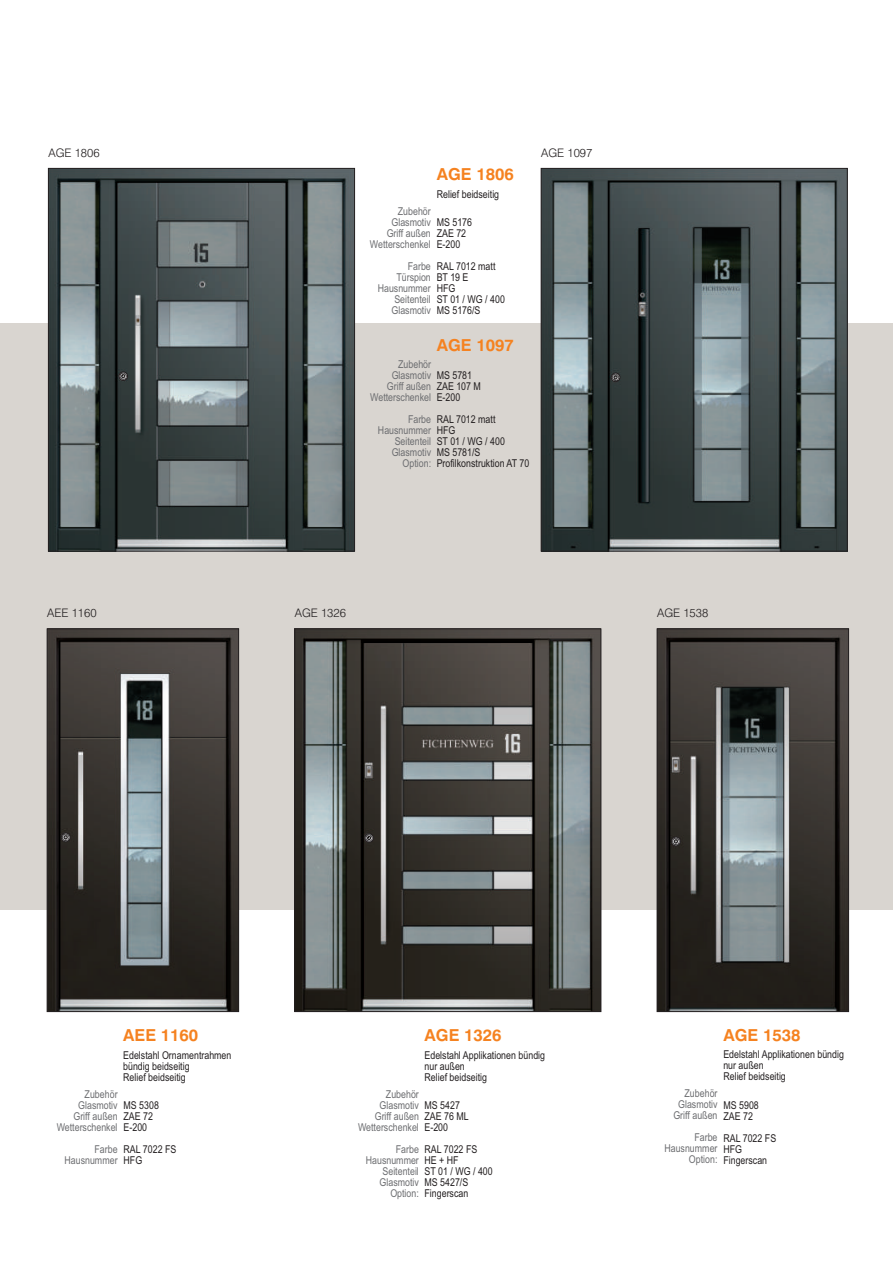
<style>
.page{position:relative;width:893px;height:1263px;background:#fff}
.page>*{position:absolute;margin:0;border:0;box-sizing:border-box;transform-origin:0 0}
.t1{font:700 16.5px "Swiss 721 BT";color:#f58220}
.t2{font:300 11.7px "Swiss 721 BT";color:#231f20}
.t3{font:10.8px/10.9px "Arial Narrow";color:#231f20}
.t4{font:10.8px/10.9px "Arial Narrow";color:#6c6d70;text-align:right}
</style>
<div class="page">
<div style="left:0;top:323px;width:893px;height:587px;background:#d9d5d0"></div>
<img style="left:543px;top:170px;width:302px;height:379px">
<svg style="left:611px;top:373px;width:9px;height:9px"></svg>
<div style="left:611px;top:373px;width:9px;height:9px;border:1px solid #231f20;border-radius:50%"></div>
<div style="left:541px;top:168px;width:306px;height:383px;border:1px solid #231f20"></div>
<img style="left:49px;top:631px;width:188px;height:379px">
<svg style="left:61px;top:833px;width:9px;height:9px"></svg>
<div style="left:61px;top:833px;width:9px;height:9px;border:1px solid #231f20;border-radius:50%"></div>
<div style="left:47px;top:629px;width:192px;height:383px;border:1px solid #231f20"></div>
<img style="left:659px;top:631px;width:188px;height:379px">
<svg style="left:671px;top:837px;width:9px;height:9px"></svg>
<div style="left:671px;top:837px;width:10px;height:9px;border:1px solid #231f20;border-radius:50%"></div>
<div style="left:657px;top:629px;width:192px;height:383px;border:1px solid #231f20"></div>
<img style="left:50px;top:170px;width:303px;height:379px">
<svg style="left:119px;top:372px;width:9px;height:8px"></svg>
<div style="left:119px;top:372px;width:9px;height:9px;border:1px solid #231f20;border-radius:50%"></div>
<div style="left:48px;top:168px;width:307px;height:383px;border:1px solid #231f20"></div>
<img style="left:297px;top:631px;width:302px;height:379px">
<svg style="left:365px;top:834px;width:8px;height:8px"></svg>
<div style="left:365px;top:833px;width:9px;height:9px;border:1px solid #231f20;border-radius:50%"></div>
<div style="left:295px;top:629px;width:306px;height:383px;border:1px solid #231f20"></div>
<p class="t2" style="left:48px;top:148px;width:53px">AGE 1806</p>
<h1 class="t1" style="left:437px;top:168px;width:79px">AGE 1806</h1>
<p class="t3" style="left:437px;top:190px;width:64px">Relief beidseitig</p>
<p class="t4" style="left:370px;top:207px;width:62px">Zubehör<br>Glasmotiv<br>Griff außen<br>Wetterschenkel</p>
<p class="t4" style="left:378px;top:262px;width:55px">Farbe<br>Türspion<br>Hausnummer<br>Seitenteil<br>Glasmotiv</p>
<p class="t3" style="left:437px;top:218px;width:37px">MS 5176<br>ZAE 72<br>E-200</p>
<p class="t3" style="left:437px;top:262px;width:70px">RAL 7012 matt<br>BT 19 E<br>HFG<br>ST 01 / WG / 400<br>MS 5176/S</p>
<h1 class="t1" style="left:437px;top:338px;width:79px">AGE 1097</h1>
<p class="t4" style="left:370px;top:359px;width:62px">Zubehör<br>Glasmotiv<br>Griff außen<br>Wetterschenkel</p>
<p class="t4" style="left:378px;top:414px;width:55px">Farbe<br>Hausnummer<br>Seitenteil<br>Glasmotiv<br>Option:</p>
<p class="t3" style="left:437px;top:371px;width:46px">MS 5781<br>ZAE 107 M<br>E-200</p>
<p class="t3" style="left:437px;top:415px;width:94px">RAL 7012 matt<br>HFG<br>ST 01 / WG / 400<br>MS 5781/S<br>Profilkonstruktion AT 70</p>
<p class="t2" style="left:541px;top:148px;width:53px">AGE 1097</p>
<p class="t2" style="left:295px;top:608px;width:53px">AGE 1326</p>
<p class="t2" style="left:47px;top:608px;width:51px">AEE 1160</p>
<p class="t2" style="left:657px;top:608px;width:53px">AGE 1538</p>
<h1 class="t1" style="left:123px;top:1029px;width:76px">AEE 1160</h1>
<p class="t3" style="left:123px;top:1050px;width:110px">Edelstahl Ornamentrahmen bündig beidseitig<br>Relief beidseitig</p>
<h1 class="t1" style="left:425px;top:1029px;width:79px">AGE 1326</h1>
<p class="t3" style="left:424px;top:1050px;width:122px">Edelstahl Applikationen bündig nur außen<br>Relief beidseitig</p>
<h1 class="t1" style="left:723px;top:1029px;width:79px">AGE 1538</h1>
<p class="t3" style="left:723px;top:1050px;width:122px">Edelstahl Applikationen bündig nur außen<br>Relief beidseitig</p>
<p class="t4" style="left:57px;top:1089px;width:62px">Zubehör<br>Glasmotiv<br>Griff außen<br>Wetterschenkel</p>
<p class="t4" style="left:64px;top:1144px;width:55px">Farbe<br>Hausnummer</p>
<p class="t3" style="left:124px;top:1101px;width:37px">MS 5308<br>ZAE 72<br>E-200</p>
<p class="t3" style="left:124px;top:1145px;width:54px">RAL 7022 FS<br>HFG</p>
<p class="t4" style="left:358px;top:1089px;width:62px">Zubehör<br>Glasmotiv<br>Griff außen<br>Wetterschenkel</p>
<p class="t4" style="left:366px;top:1144px;width:55px">Farbe<br>Hausnummer<br>Seitenteil<br>Glasmotiv<br>Option:</p>
<p class="t3" style="left:424px;top:1100px;width:46px">MS 5427<br>ZAE 76 ML<br>E-200</p>
<p class="t3" style="left:424px;top:1144px;width:70px">RAL 7022 FS<br>HE + HF<br>ST 01 / WG / 400<br>MS 5427/S<br>Fingerscan</p>
<p class="t4" style="left:673px;top:1089px;width:46px">Zubehör<br>Glasmotiv<br>Griff außen</p>
<p class="t4" style="left:664px;top:1133px;width:55px">Farbe<br>Hausnummer<br>Option:</p>
<p class="t3" style="left:723px;top:1100px;width:37px">MS 5908<br>ZAE 72</p>
<p class="t3" style="left:723px;top:1133px;width:54px">RAL 7022 FS<br>HFG<br>Fingerscan</p>
</div>
